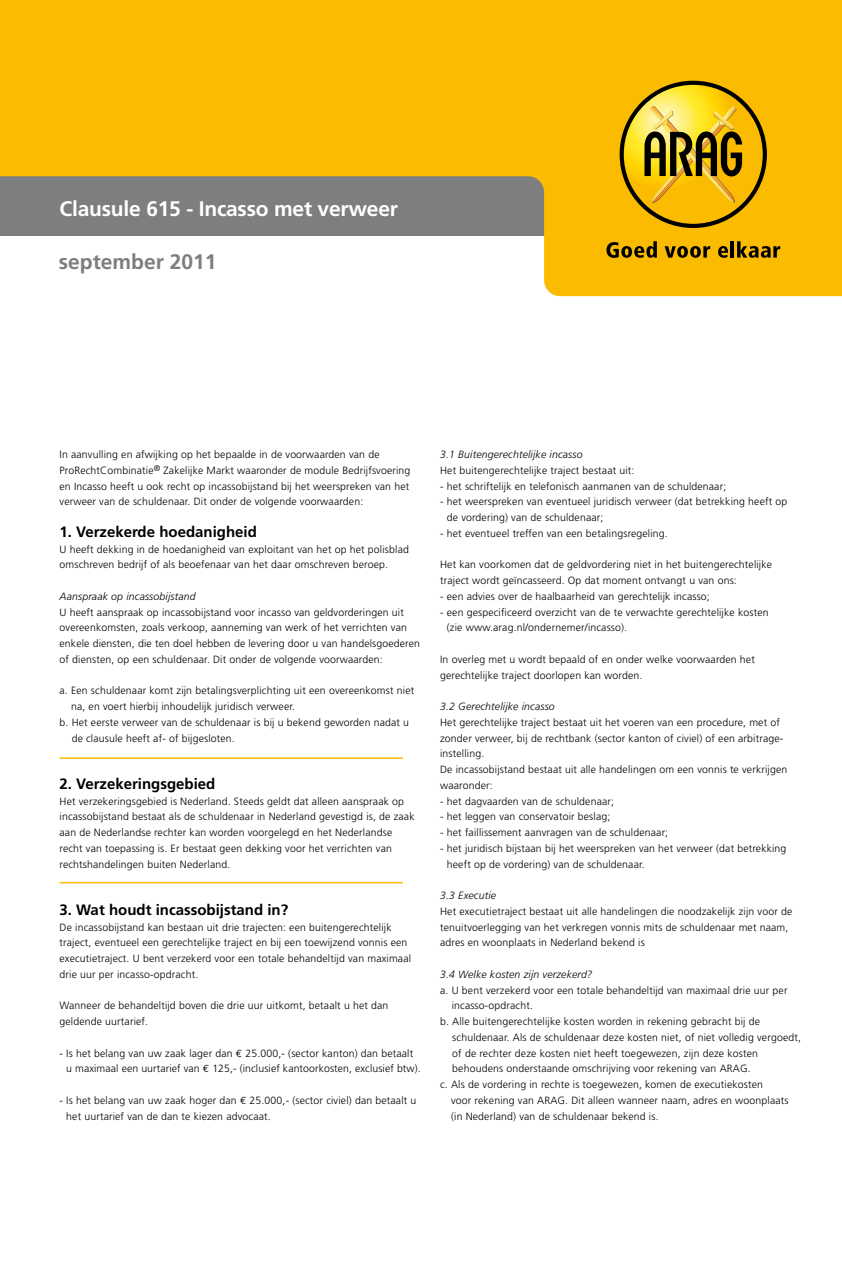
<style>
.page{position:relative;width:842px;height:1263px;background:#fff}
.page>*{position:absolute;margin:0;border:0;box-sizing:border-box;transform-origin:0 0}
.t1{font:700 21px "Frutiger";letter-spacing:-.01em;color:#fff}
.t2{font:700 21px "Frutiger";color:#7d7e80}
.t3{font:700 15px "Frutiger";color:#000}
.t4{font:300 10.5px/15.8px "Frutiger";letter-spacing:.015em;color:#000}
.t5{font:italic 300 10.5px "Frutiger";letter-spacing:.015em;color:#000}
.s1{font-family:"Euro Mono";font-weight:400}
</style>
<div class="page">
<svg style="left:0;top:0;width:842px;height:296px;background:#e8bb37"></svg>
<svg style="left:620px;top:81px;width:147px;height:147px;background:#c8a013"></svg>
<svg style="left:606px;top:241px;width:51px;height:17px"></svg>
<svg style="left:665px;top:246px;width:45px;height:12px"></svg>
<svg style="left:718px;top:246px;width:10px;height:12px"></svg>
<hr style="left:731px;top:241px;width:3px;height:17px;background:#000">
<svg style="left:737px;top:241px;width:43px;height:17px"></svg>
<hr style="left:60px;top:757px;width:343px;height:2px;background:#fabb00">
<hr style="left:60px;top:882px;width:343px;height:1px;background:#fabb00">
<h1 class="t1" style="left:60px;top:197px;width:340px">Clausule 615 - Incasso met verweer</h1>
<h1 class="t2" style="left:59px;top:249px;width:159px">september 2011</h1>
<p class="t4" style="left:60px;top:447px;width:352px">In aanvulling en afwijking op het bepaalde in de voorwaarden van de ProRechtCombinatie<sup>®</sup> Zakelijke Markt waaronder de module Bedrijfsvoering en Incasso heeft u ook recht op incassobijstand bij het weerspreken van het verweer van de schuldenaar. Dit onder de volgende voorwaarden:</p>
<h2 class="t3" style="left:60px;top:523px;width:199px">1. Verzekerde hoedanigheid</h2>
<p class="t4" style="left:60px;top:541px;width:351px">U heeft dekking in de hoedanigheid van exploitant van het op het polisblad omschreven bedrijf of als beoefenaar van het daar omschreven beroep.</p>
<p class="t5" style="left:60px;top:590px;width:138px">Aanspraak op incassobijstand</p>
<p class="t4" style="left:60px;top:604px;width:362px">U heeft aanspraak op incassobijstand voor incasso van geldvorderingen uit overeenkomsten, zoals verkoop, aanneming van werk of het verrichten van enkele diensten, die ten doel hebben de levering door u van handelsgoederen of diensten, op een schuldenaar. Dit onder de volgende voorwaarden:</p>
<p class="t4" style="left:60px;top:683px;width:356px">a. Een schuldenaar komt zijn betalingsverplichting uit een overeenkomst niet</p>
<p class="t4" style="left:71px;top:699px;width:225px">na, en voert hierbij inhoudelijk juridisch verweer.</p>
<p class="t4" style="left:60px;top:714px;width:351px">b. Het eerste verweer van de schuldenaar is bij u bekend geworden nadat u</p>
<p class="t4" style="left:72px;top:730px;width:165px">de clausule heeft af- of bijgesloten.</p>
<h2 class="t3" style="left:60px;top:775px;width:157px">2. Verzekeringsgebied</h2>
<p class="t4" style="left:60px;top:793px;width:357px">Het verzekeringsgebied is Nederland. Steeds geldt dat alleen aanspraak op incassobijstand bestaat als de schuldenaar in Nederland gevestigd is, de zaak aan de Nederlandse rechter kan worden voorgelegd en het Nederlandse recht van toepassing is. Er bestaat geen dekking voor het verrichten van rechtshandelingen buiten Nederland.</p>
<h2 class="t3" style="left:60px;top:901px;width:230px">3. Wat houdt incassobijstand in?</h2>
<p class="t4" style="left:60px;top:919px;width:353px">De incassobijstand kan bestaan uit drie trajecten: een buitengerechtelijk traject, eventueel een gerechtelijke traject en bij een toewijzend vonnis een executietraject. U bent verzekerd voor een totale behandeltijd van maximaal drie uur per incasso-opdracht.</p>
<p class="t4" style="left:60px;top:998px;width:330px">Wanneer de behandeltijd boven die drie uur uitkomt, betaalt u het dan geldende uurtarief.</p>
<p class="t4" style="left:66px;top:1045px;width:356px;text-indent:-7px">- Is het belang van uw zaak lager dan <span class="s1">€</span> 25.000,- (sector kanton) dan betaalt u maximaal een uurtarief van <span class="s1">€</span> 125,- (inclusief kantoorkosten, exclusief btw).</p>
<p class="t4" style="left:66px;top:1092px;width:352px;text-indent:-7px">- Is het belang van uw zaak hoger dan <span class="s1">€</span> 25.000,- (sector civiel) dan betaalt u het uurtarief van de dan te kiezen advocaat.</p>
<p class="t5" style="left:440px;top:448px;width:144px">3.1 Buitengerechtelijke incasso</p>
<p class="t4" style="left:440px;top:462px;width:196px">Het buitengerechtelijke traject bestaat uit:</p>
<p class="t4" style="left:440px;top:478px;width:288px">- het schriftelijk en telefonisch aanmanen van de schuldenaar;</p>
<p class="t4" style="left:447px;top:494px;width:342px;text-indent:-7px">- het weerspreken van eventueel juridisch verweer (dat betrekking heeft op de vordering) van de schuldenaar;</p>
<p class="t4" style="left:440px;top:525px;width:229px">- het eventueel treffen van een betalingsregeling.</p>
<p class="t4" style="left:440px;top:557px;width:333px">Het kan voorkomen dat de geldvordering niet in het buitengerechtelijke traject wordt geïncasseerd. Op dat moment ontvangt u van ons:</p>
<p class="t4" style="left:440px;top:588px;width:271px">- een advies over de haalbaarheid van gerechtelijk incasso;</p>
<p class="t4" style="left:447px;top:604px;width:323px;text-indent:-7px">- een gespecificeerd overzicht van de te verwachte gerechtelijke kosten (zie www.arag.nl/ondernemer/incasso).</p>
<p class="t4" style="left:440px;top:651px;width:316px">In overleg met u wordt bepaald of en onder welke voorwaarden het gerechtelijke traject doorlopen kan worden.</p>
<p class="t5" style="left:440px;top:700px;width:116px">3.2 Gerechtelijke incasso</p>
<p class="t4" style="left:440px;top:714px;width:349px">Het gerechtelijke traject bestaat uit het voeren van een procedure, met of zonder verweer, bij de rechtbank (sector kanton of civiel) of een arbitrage&shy;instelling.<br>De incassobijstand bestaat uit alle handelingen om een vonnis te verkrijgen waaronder:</p>
<p class="t4" style="left:440px;top:793px;width:175px">- het dagvaarden van de schuldenaar;</p>
<p class="t4" style="left:440px;top:809px;width:172px">- het leggen van conservatoir beslag;</p>
<p class="t4" style="left:440px;top:825px;width:230px">- het faillissement aanvragen van de schuldenaar;</p>
<p class="t4" style="left:447px;top:840px;width:341px;text-indent:-7px">- het juridisch bijstaan bij het weerspreken van het verweer (dat betrekking heeft op de vordering) van de schuldenaar.</p>
<p class="t5" style="left:440px;top:889px;width:57px">3.3 Executie</p>
<p class="t4" style="left:440px;top:903px;width:354px">Het executietraject bestaat uit alle handelingen die noodzakelijk zijn voor de tenuitvoerlegging van het verkregen vonnis mits de schuldenaar met naam, adres en woonplaats in Nederland bekend is</p>
<p class="t5" style="left:440px;top:968px;width:154px">3.4 Welke kosten zijn verzekerd?</p>
<p class="t4" style="left:440px;top:982px;width:349px">a. U bent verzekerd voor een totale behandeltijd van maximaal drie uur per</p>
<p class="t4" style="left:452px;top:998px;width:83px">incasso-opdracht.</p>
<p class="t4" style="left:440px;top:1014px;width:321px">b. Alle buitengerechtelijke kosten worden in rekening gebracht bij de</p>
<p class="t4" style="left:452px;top:1029px;width:350px">schuldenaar. Als de schuldenaar deze kosten niet, of niet volledig vergoedt,</p>
<p class="t4" style="left:452px;top:1045px;width:307px">of de rechter deze kosten niet heeft toegewezen, zijn deze kosten</p>
<p class="t4" style="left:452px;top:1061px;width:300px">behoudens onderstaande omschrijving voor rekening van ARAG.</p>
<p class="t4" style="left:440px;top:1077px;width:324px">c. Als de vordering in rechte is toegewezen, komen de executiekosten</p>
<p class="t4" style="left:451px;top:1092px;width:339px">voor rekening van ARAG. Dit alleen wanneer naam, adres en woonplaats</p>
<p class="t4" style="left:451px;top:1108px;width:209px">(in Nederland) van de schuldenaar bekend is.</p>
</div>
